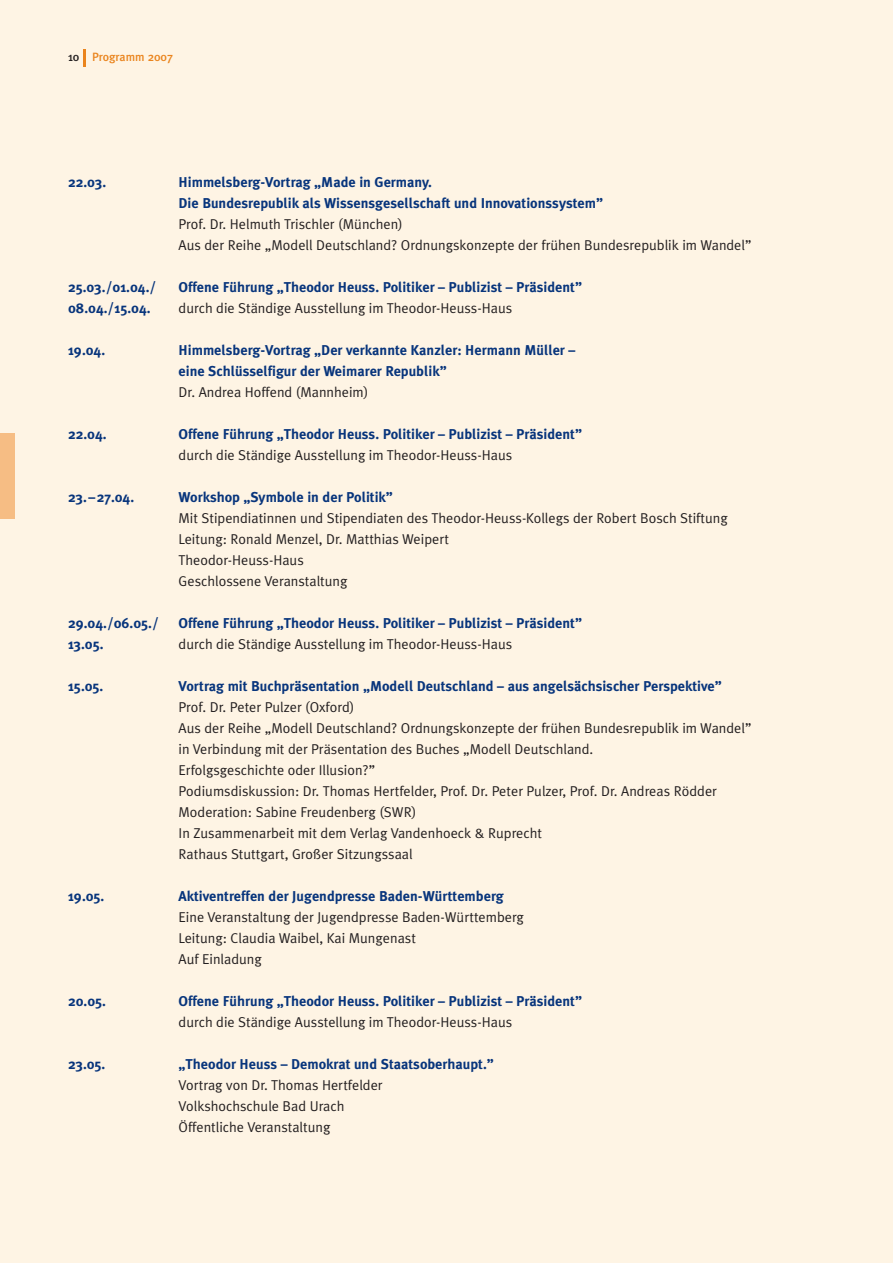
<style>
.page{position:relative;width:893px;height:1263px;background:#fef4e4}
.page>*{position:absolute;margin:0;border:0;box-sizing:border-box;transform-origin:0 0}
.t1{font:14.25px/21px "Meta Plus Normal";color:#231f20}
.t2{font:700 14.25px/21px "Meta Plus";color:#08357c}
.t3{font:500 12px "Meta Plus";color:#ea841d}
.s1{color:#231f20}
</style>
<div class="page">
<div style="left:0;top:434px;width:15px;height:85px;background:#f6bd84"></div>
<svg style="left:83px;top:49px;width:2px;height:17px"></svg>
<p class="t3" style="left:68px;top:50px;width:107px"><span class="s1">10</span> Programm 2007</p>
<p class="t2" style="left:68px;top:172px;width:40px">22.03.</p>
<p class="t2" style="left:68px;top:277px;width:90px">25.03./01.04./<br>08.04./15.04.</p>
<p class="t2" style="left:68px;top:340px;width:39px">19.04.</p>
<p class="t2" style="left:68px;top:424px;width:40px">22.04.</p>
<p class="t2" style="left:68px;top:487px;width:68px">23.–27.04.</p>
<p class="t2" style="left:68px;top:613px;width:92px">29.04./06.05./<br>13.05.</p>
<p class="t2" style="left:68px;top:676px;width:37px">15.05.</p>
<p class="t2" style="left:68px;top:886px;width:38px">19.05.</p>
<p class="t2" style="left:68px;top:991px;width:39px">20.05.</p>
<p class="t2" style="left:68px;top:1054px;width:39px">23.05.</p>
<p class="t2" style="left:179px;top:172px;width:426px">Himmelsberg-Vortrag „Made in Germany.<br>Die Bundesrepublik als Wissensgesellschaft und Innovationssystem”</p>
<p class="t1" style="left:179px;top:214px;width:574px">Prof. Dr. Helmuth Trischler (München)<br>Aus der Reihe „Modell Deutschland? Ordnungskonzepte der frühen Bundesrepublik im Wandel”</p>
<p class="t2" style="left:179px;top:277px;width:405px">Offene Führung „Theodor Heuss. Politiker – Publizist – Präsident”</p>
<p class="t1" style="left:179px;top:298px;width:335px">durch die Ständige Ausstellung im Theodor-Heuss-Haus</p>
<p class="t2" style="left:179px;top:340px;width:398px">Himmelsberg-Vortrag „Der verkannte Kanzler: Hermann Müller – eine Schlüsselfigur der Weimarer Republik”</p>
<p class="t1" style="left:179px;top:382px;width:191px">Dr. Andrea Hoffend (Mannheim)</p>
<p class="t2" style="left:179px;top:424px;width:405px">Offene Führung „Theodor Heuss. Politiker – Publizist – Präsident”</p>
<p class="t1" style="left:179px;top:445px;width:335px">durch die Ständige Ausstellung im Theodor-Heuss-Haus</p>
<p class="t2" style="left:179px;top:487px;width:216px">Workshop „Symbole in der Politik”</p>
<p class="t1" style="left:179px;top:508px;width:551px">Mit Stipendiatinnen und Stipendiaten des Theodor-Heuss-Kollegs der Robert Bosch Stiftung Leitung: Ronald Menzel, Dr. Matthias Weipert<br>Theodor-Heuss-Haus<br>Geschlossene Veranstaltung</p>
<p class="t2" style="left:179px;top:613px;width:405px">Offene Führung „Theodor Heuss. Politiker – Publizist – Präsident”</p>
<p class="t1" style="left:179px;top:634px;width:335px">durch die Ständige Ausstellung im Theodor-Heuss-Haus</p>
<p class="t2" style="left:179px;top:676px;width:545px">Vortrag mit Buchpräsentation „Modell Deutschland – aus angelsächsischer Perspektive”</p>
<p class="t1" style="left:179px;top:697px;width:574px">Prof. Dr. Peter Pulzer (Oxford)<br>Aus der Reihe „Modell Deutschland? Ordnungskonzepte der frühen Bundesrepublik im Wandel” in Verbindung mit der Präsentation des Buches „Modell Deutschland.<br>Erfolgsgeschichte oder Illusion?”<br>Podiumsdiskussion: Dr. Thomas Hertfelder, Prof. Dr. Peter Pulzer, Prof. Dr. Andreas Rödder Moderation: Sabine Freudenberg (SWR)<br>In Zusammenarbeit mit dem Verlag Vandenhoeck &amp; Ruprecht<br>Rathaus Stuttgart, Großer Sitzungssaal</p>
<p class="t2" style="left:179px;top:886px;width:327px">Aktiventreffen der Jugendpresse Baden-Württemberg</p>
<p class="t1" style="left:179px;top:907px;width:347px">Eine Veranstaltung der Jugendpresse Baden-Württemberg<br>Leitung: Claudia Waibel, Kai Mungenast<br>Auf Einladung</p>
<p class="t2" style="left:179px;top:991px;width:405px">Offene Führung „Theodor Heuss. Politiker – Publizist – Präsident”</p>
<p class="t1" style="left:179px;top:1012px;width:335px">durch die Ständige Ausstellung im Theodor-Heuss-Haus</p>
<p class="t2" style="left:179px;top:1054px;width:317px">„Theodor Heuss – Demokrat und Staatsoberhaupt.”</p>
<p class="t1" style="left:179px;top:1075px;width:206px">Vortrag von Dr. Thomas Hertfelder<br>Volkshochschule Bad Urach<br>Öffentliche Veranstaltung</p>
</div>
